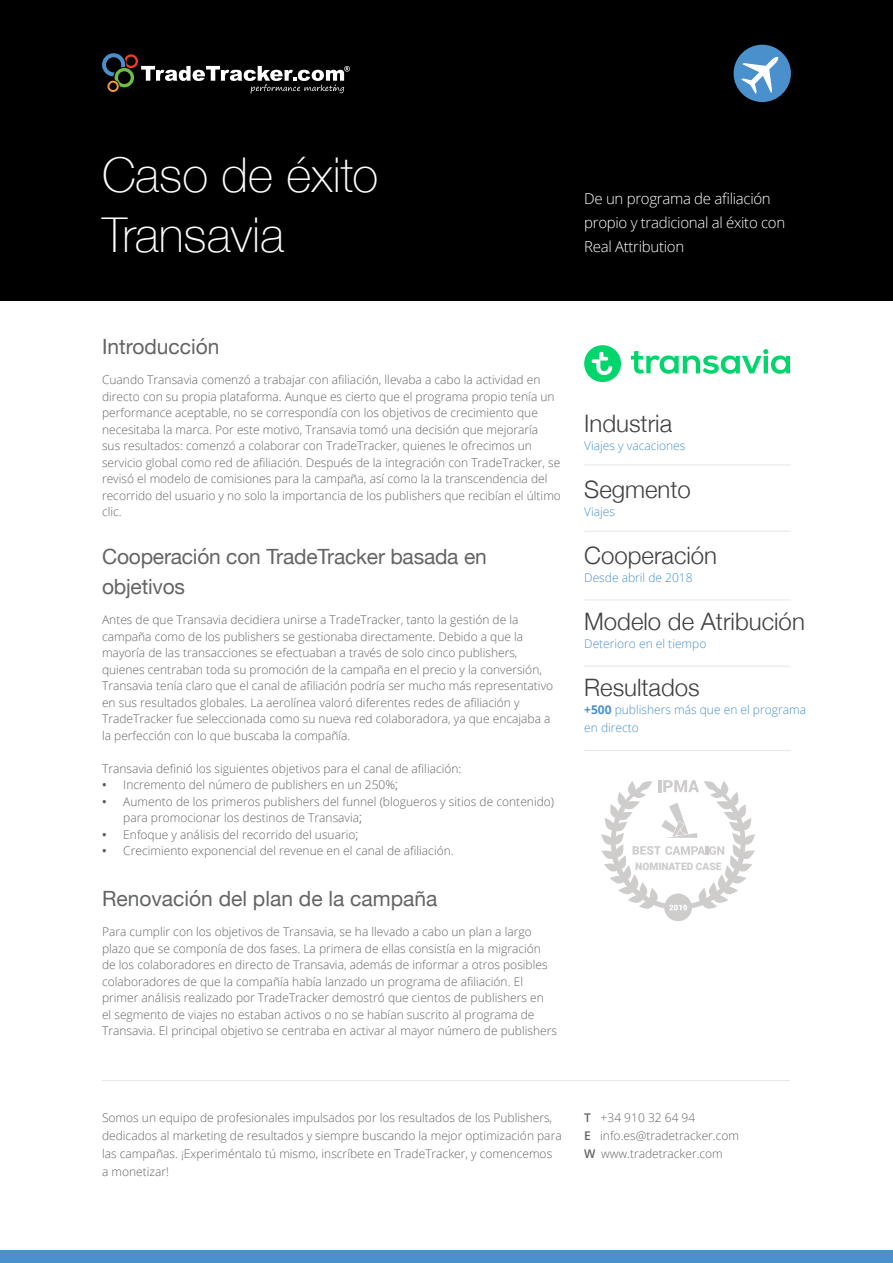
<style>
.page{position:relative;width:893px;height:1263px;background:#fff}
.page>*{position:absolute;margin:0;border:0;box-sizing:border-box;transform-origin:0 0}
.t1{font:100 48px/60px "Helvetica Neue";color:#fff}
.t2{font:300 24px "Helvetica Neue";color:#414042}
.t3{font:21px/30px "Helvetica Neue";letter-spacing:-.01em;color:#636466}
.t4{font:300 15px/24px "Open Sans";letter-spacing:-.02em;color:#fff}
.t5{font:300 12px/16.5px "Open Sans";color:#636466}
.t6{font:300 12px/18px "Open Sans";color:#4990cd}
.t7{font:600 12px/18px "Open Sans";color:#636466}
.t8{font:900 10.2px "Roboto";color:#cfcccc}
.s1{font-weight:600;color:#58595b}
.s2{font-family:"Roboto";font-size:13.5px;color:#58595b}
.s3{font-weight:700}
</style>
<div class="page">
<div style="left:0;top:0;width:893px;height:300px;background:#000"></div>
<hr style="left:584px;top:531px;width:207px;height:1px;background:#e6e7e8">
<hr style="left:584px;top:599px;width:207px;height:1px;background:#e6e7e8">
<hr style="left:584px;top:666px;width:207px;height:1px;background:#e6e7e8">
<hr style="left:584px;top:750px;width:207px;height:1px;background:#e6e7e8">
<hr style="left:584px;top:464px;width:207px;height:1px;background:#e6e7e8">
<hr style="left:102px;top:1080px;width:688px;height:1px;background:#e6e7e8">
<svg style="left:102px;top:53px;width:248px;height:41px"></svg>
<div style="left:734px;top:45px;width:57px;height:57px;background:#4990cd;border-radius:50%"></div>
<svg style="left:741px;top:56px;width:38px;height:38px"></svg>
<div style="left:0;top:1250px;width:893px;height:13px;background:#4990cd"></div>
<svg style="left:601px;top:780px;width:154px;height:141px"></svg>
<svg style="left:631px;top:349px;width:159px;height:25px"></svg>
<div style="left:584px;top:345px;width:37px;height:37px;background:#00d66c;border-radius:18px"></div>
<svg style="left:592px;top:352px;width:20px;height:23px"></svg>
<h1 class="t1" style="left:102px;top:143px;width:278px">Caso de éxito<br>Transavia</h1>
<p class="t4" style="left:584px;top:186px;width:203px">De un programa de afiliación propio y tradicional al éxito con<br>Real Attribution</p>
<h3 class="t3" style="left:102px;top:333px;width:119px">Introducción</h3>
<p class="t5" style="left:102px;top:371px;width:460px">Cuando Transavia comenzó a trabajar con afiliación, llevaba a cabo la actividad en directo con su propia plataforma. Aunque es cierto que el programa propio tenía un performance aceptable, no se correspondía con los objetivos de crecimiento que necesitaba la marca. Por este motivo, Transavia tomó una decisión que mejoraría<br>sus resultados: comenzó a colaborar con TradeTracker, quienes le ofrecimos un servicio global como red de afiliación. Después de la integración con TradeTracker, se revisó el modelo de comisiones para la campaña, así como la la transcendencia del recorrido del usuario y no solo la importancia de los publishers que recibían el último clic.</p>
<h3 class="t3" style="left:102px;top:543px;width:386px">Cooperación con TradeTracker basada en objetivos</h3>
<p class="t5" style="left:102px;top:611px;width:453px">Antes de que Transavia decidiera unirse a TradeTracker, tanto la gestión de la campaña como de los publishers se gestionaba directamente. Debido a que la mayoría de las transacciones se efectuaban a través de solo cinco publishers, quienes centraban toda su promoción de la campaña en el precio y la conversión, Transavia tenía claro que el canal de afiliación podría ser mucho más representativo en sus resultados globales. La aerolínea valoró diferentes redes de afiliación y TradeTracker fue seleccionada como su nueva red colaboradora, ya que encajaba a la perfección con lo que buscaba la compañía.</p>
<p class="t5" style="left:102px;top:760px;width:361px">Transavia definió los siguientes objetivos para el canal de afiliación:</p>
<p class="t5" style="left:102px;top:776px;width:297px"><span class="s1">•</span> Incremento del número de publishers en un 250%<span class="s2">;</span></p>
<p class="t5" style="left:123px;top:793px;width:432px;text-indent:-21px"><span class="s1">•</span> Aumento de los primeros publishers del funnel (blogueros y sitios de contenido) para promocionar los destinos de Transavia<span class="s2">;</span></p>
<p class="t5" style="left:102px;top:826px;width:257px"><span class="s1">•</span> Enfoque y análisis del recorrido del usuario<span class="s2">;</span></p>
<p class="t5" style="left:102px;top:842px;width:353px"><span class="s1">•</span> Crecimiento exponencial del revenue en el canal de afiliación.</p>
<h3 class="t3" style="left:102px;top:885px;width:337px">Renovación del plan de la campaña</h3>
<p class="t5" style="left:102px;top:923px;width:456px">Para cumplir con los objetivos de Transavia, se ha llevado a cabo un plan a largo plazo que se componía de dos fases. La primera de ellas consistía en la migración de los colaboradores en directo de Transavia, además de informar a otros posibles colaboradores de que la compañía había lanzado un programa de afiliación. El primer análisis realizado por TradeTracker demostró que cientos de publishers en<br>el segmento de viajes no estaban activos o no se habían suscrito al programa de Transavia. El principal objetivo se centraba en activar al mayor número de publishers</p>
<h2 class="t2" style="left:584px;top:404px;width:89px">Industria</h2>
<p class="t6" style="left:584px;top:436px;width:103px">Viajes y vacaciones</p>
<h2 class="t2" style="left:584px;top:470px;width:108px">Segmento</h2>
<p class="t6" style="left:584px;top:502px;width:32px">Viajes</p>
<h2 class="t2" style="left:584px;top:536px;width:134px">Cooperación</h2>
<p class="t6" style="left:584px;top:568px;width:110px">Desde abril de 2018</p>
<h2 class="t2" style="left:584px;top:602px;width:222px">Modelo de Atribución</h2>
<p class="t6" style="left:584px;top:634px;width:124px">Deterioro en el tiempo</p>
<h2 class="t2" style="left:584px;top:668px;width:117px">Resultados</h2>
<p class="t6" style="left:584px;top:700px;width:223px"><span class="s3">+500</span> publishers más que en el programa en directo</p>
<p class="t8" style="left:635px;top:859px;width:88px">NOMINATED CASE</p>
<p class="t5" style="left:102px;top:1109px;width:452px">Somos un equipo de profesionales impulsados por los resultados de los Publishers,</p>
<p class="t5" style="left:601px;top:1109px;width:96px">+34 910 32 64 94</p>
<p class="t5" style="left:102px;top:1126px;width:461px;line-height:18px">dedicados al marketing de resultados y siempre buscando la mejor optimización para las campañas. ¡Experiméntalo tú mismo, inscríbete en TradeTracker, y comencemos<br>a monetizar!</p>
<p class="t7" style="left:584px;top:1108px;width:13px">T<br>E<br>W</p>
<p class="t5" style="left:600px;top:1126px;width:140px;line-height:18px">info.es@tradetracker.com www.tradetracker.com</p>
</div>
